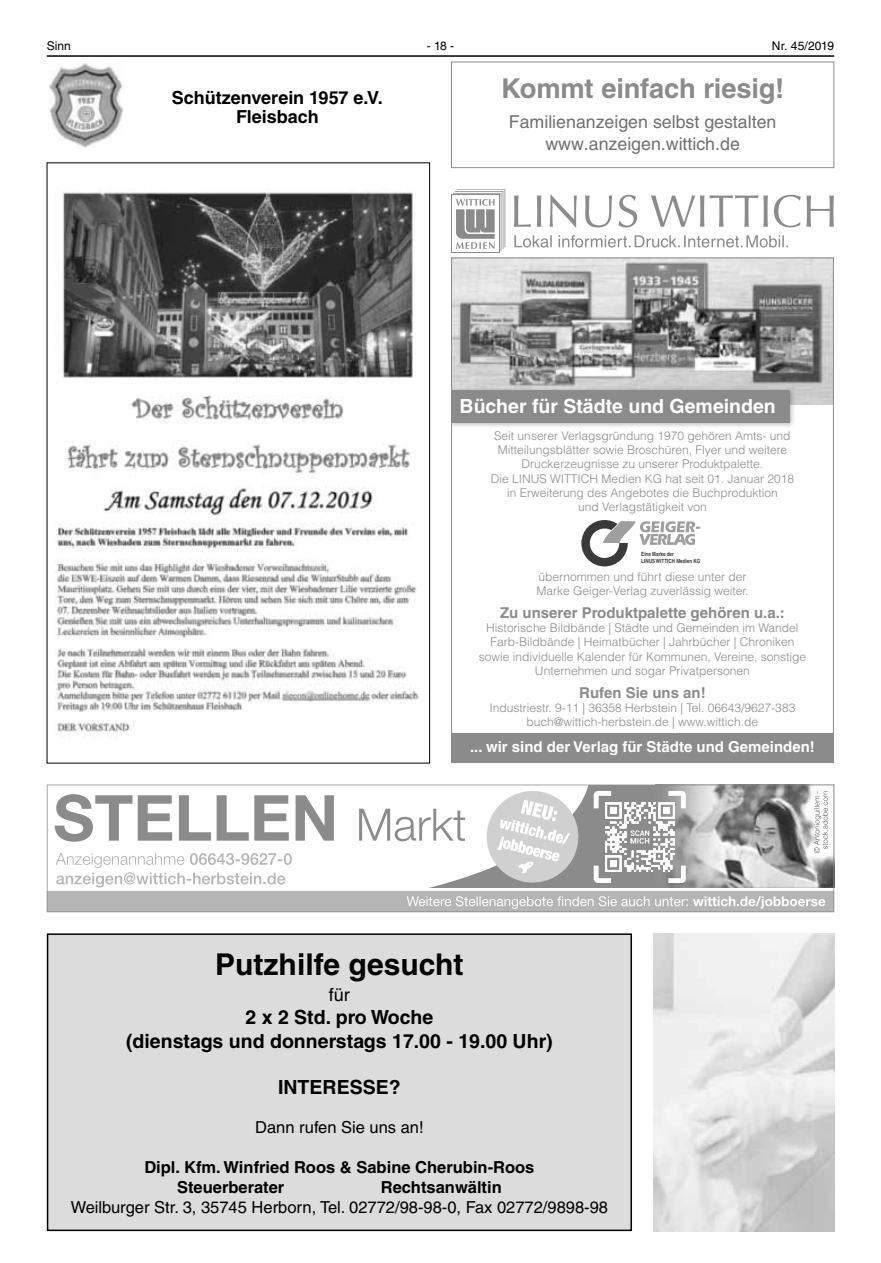
<style>
.page{position:relative;width:881px;height:1263px;background:#fff}
.page>*{position:absolute;margin:0;border:0;box-sizing:border-box;transform-origin:0 0}
.t1{font:700 30px "Helvetica LT";color:#000}
.t2{font:700 27.3px "Helvetica LT";letter-spacing:-.005em;color:#8b8b8b}
.t3{font:700 19.5px/23.4px "Helvetica LT";color:#000;text-align:center}
.t4{font:700 19.5px "Helvetica LT";color:#fff}
.t5{font:700 18px/19.5px "Helvetica LT";color:#000;text-align:center}
.t6{font:18px "Helvetica LT";color:#000}
.t7{font:17.7px/21.6px "Helvetica LT";color:#707070;text-align:center}
.t8{font:16.5px "Helvetica LT";color:#000}
.t9{font:700 16.5px/19.8px "Helvetica LT";color:#000}
.t10{font:700 15px "Helvetica LT";color:#8b8b8b}
.t11{font:700 15px "Helvetica LT";color:#fff}
.t12{font:300 12px/14.2px "Helvetica LT";color:#8b8b8b;text-align:center}
.t13{font:12px "Helvetica LT";color:#000}
.t14{font:700 condensed 5.7px/6.9px "Helvetica LT";letter-spacing:-.005em;color:#3a3a3a}
</style>
<div class="page">
<hr style="left:47px;top:55px;width:786px;height:2px;background:#000">
<img style="left:49px;top:63px;width:74px;height:85px">
<img style="left:55px;top:191px;width:364px;height:541px">
<svg style="left:47px;top:786px;width:786px;height:126px"></svg>
<img style="left:605px;top:802px;width:69px;height:69px">
<div style="left:48px;top:934px;width:583px;height:296px;background:#dcdcdc"></div>
<div style="left:47px;top:933px;width:584px;height:298px;border:2px solid #000"></div>
<img style="left:453px;top:259px;width:378px;height:146px">
<div style="left:451px;top:195px;width:48px;height:58px;background:#8b8b8b"></div>
<div style="left:452px;top:196px;width:46px;height:56px;background:#fff"></div>
<svg style="left:453px;top:189px;width:380px;height:62px"></svg>
<img style="left:453px;top:387px;width:341px;height:40px">
<div style="left:451px;top:390px;width:337px;height:32px;background:#8b8b8b"></div>
<div style="left:451px;top:734px;width:382px;height:29px;background:#8b8b8b"></div>
<svg style="left:581px;top:520px;width:119px;height:46px"></svg>
<div style="left:451px;top:62px;width:382px;height:106px;border:1px solid #8b8b8b"></div>
<img style="left:653px;top:933px;width:180px;height:298px">
<p class="t13" style="left:47px;top:41px;width:26px">Sinn</p>
<p class="t13" style="left:426px;top:41px;width:29px">-18-</p>
<p class="t13" style="left:771px;top:41px;width:64px">Nr. 45/2019</p>
<h3 class="t5" style="left:172px;top:89px;width:213px">Schützenverein 1957 e.V.<br>Fleisbach</h3>
<h2 class="t2" style="left:501px;top:78px;width:284px">Kommt einfach riesig!</h2>
<h3 class="t7" style="left:508px;top:113px;width:269px">Familienanzeigen selbst gestalten www.anzeigen.wittich.de</h3>
<h3 class="t4" style="left:459px;top:399px;width:317px">Bücher für Städte und Gemeinden</h3>
<p class="t12" style="left:490px;top:428px;width:305px">Seit unserer Verlagsgründung 1970 gehören Amts- und Mitteilungsblätter sowie Broschüren, Flyer und weitere Druckerzeugnisse zu unserer Produktpalette.<br>Die LINUS WITTICH Medien KG hat seit 01. Januar 2018 in Erweiterung des Angebotes die Buchproduktion<br>und Verlagstätigkeit von</p>
<p class="t14" style="left:641px;top:550px;width:61px">Eine Marke der<br>LINUSWITTICH Medien KG</p>
<p class="t12" style="left:536px;top:569px;width:214px;text-align:left">übernommen und führt diese unter der<br>Marke Geiger-Verlag zuverlässig weiter.</p>
<p class="t10" style="left:500px;top:607px;width:286px">Zu unserer Produktpalette gehören u.a.:</p>
<p class="t12" style="left:478px;top:621px;width:328px">Historische Bildbände | Städte und Gemeinden im Wandel Farb-Bildbände | Heimatbücher | Jahrbücher | Chroniken sowie individuelle Kalender für Kommunen, Vereine, sonstige Unternehmen und sogar Privatpersonen</p>
<p class="t10" style="left:579px;top:686px;width:128px">Rufen Sie uns an!</p>
<p class="t12" style="left:489px;top:700px;width:307px">Industriestr. 9-11 | 36358 Herbstein | Tel. 06643/9627-383 buch@wittich-herbstein.de | www.wittich.de</p>
<p class="t11" style="left:470px;top:741px;width:346px">... wir sind der Verlag für Städte und Gemeinden!</p>
<h1 class="t1" style="left:215px;top:953px;width:250px">Putzhilfe gesucht</h1>
<h3 class="t6" style="left:329px;top:988px;width:23px">für</h3>
<h3 class="t3" style="left:126px;top:1008px;width:428px">2 x 2 Std. pro Woche<br>(dienstags und donnerstags 17.00 - 19.00 Uhr)</h3>
<h3 class="t3" style="left:278px;top:1077px;width:124px">INTERESSE?</h3>
<h3 class="t8" style="left:255px;top:1121px;width:170px">Dann rufen Sie uns an!</h3>
<h3 class="t9" style="left:177px;top:1159px;width:359px;text-indent:-33px">Dipl. Kfm. Winfried Roos &amp; Sabine Cherubin-Roos<br>Steuerberater</h3>
<h3 class="t9" style="left:380px;top:1178px;width:122px">Rechtsanwältin</h3>
<h3 class="t8" style="left:71px;top:1201px;width:538px">Weilburger Str. 3, 35745 Herborn, Tel. 02772/98-98-0, Fax 02772/9898-98</h3>
</div>
